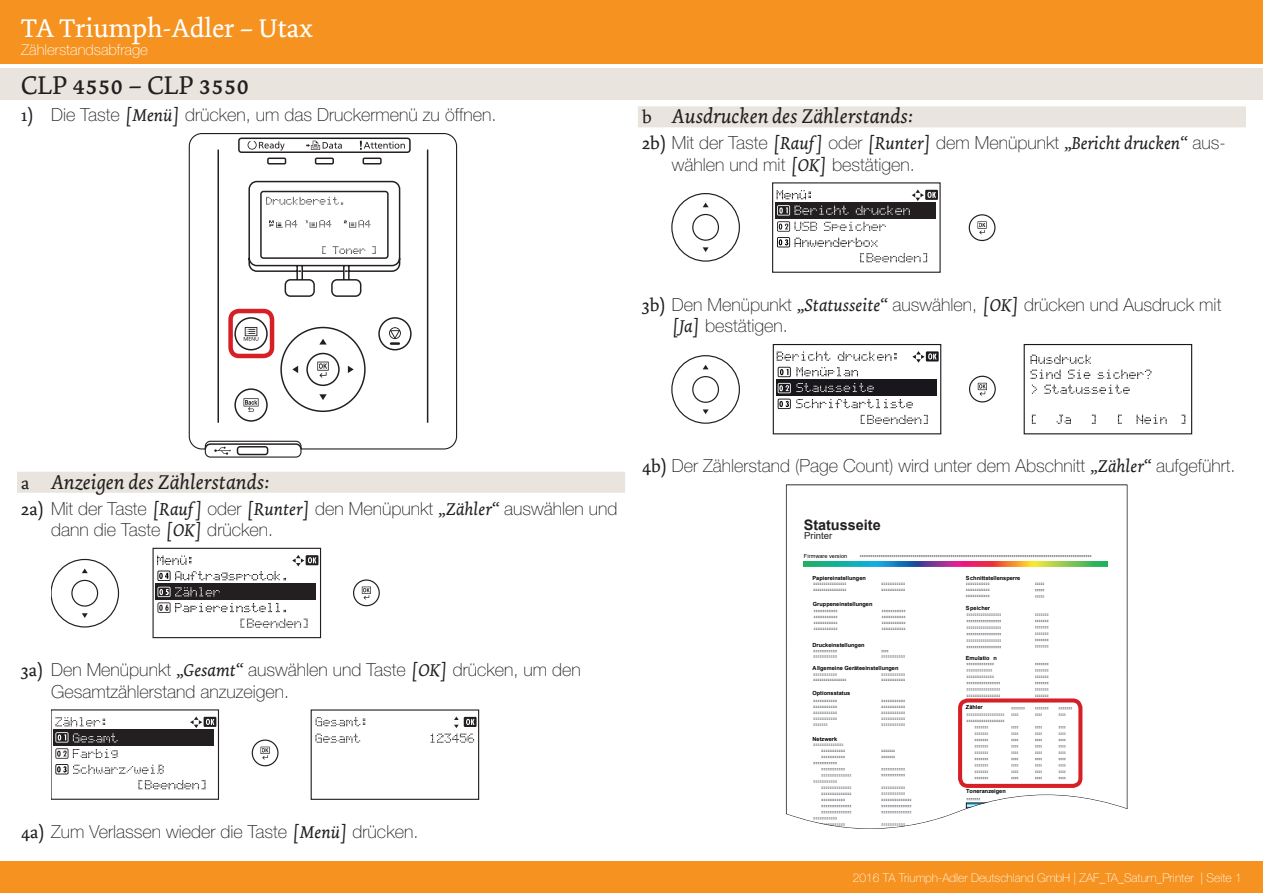
<style>
.page{position:relative;width:1263px;height:893px;background:#fff}
.page>*{position:absolute;margin:0;border:0;box-sizing:border-box;transform-origin:0 0}
.t1{font:27px "Dolly";color:#fff}
.Kapitelüberschrift{font:27px "Dolly Small Caps";color:#231f20}
.t2{font:italic 21px "Dolly";color:#231f20}
.Ebene_1_-_Text{font:100 18px/21.6px "TA Helvetica Neue";color:#231f20}
.t3{font:100 15px "TA Helvetica Neue";color:#fff}
.t4{font:700 14.4px "Arial";color:#231f20}
.t5{font:100 12px "TA Helvetica Neue";color:#fff}
.t6{font:9.6px "Arial";color:#231f20}
.t7{font:700 5.55px "Arial";color:#000}
.t8{font:5.55px "Arial";color:#000}
.s1{font-family:"Dolly";font-weight:400}
.s2{font-family:"Dolly";font-weight:400;font-style:italic}
.s3{font-style:normal;font-size:18px}
</style>
<div class="page">
<div style="left:0;top:0;width:1263px;height:64px;background:#f6921f"></div>
<div style="left:0;top:861px;width:1263px;height:32px;background:#f6921f"></div>
<div style="left:17px;top:472px;width:608px;height:21px;background:#e9e5de"></div>
<div style="left:189px;top:133px;width:268px;height:316px;border:1px solid #231f20;border-radius:13px"></div>
<svg style="left:217px;top:149px;width:212px;height:274px"></svg>
<svg style="left:348px;top:366px;width:6px;height:7px"></svg>
<svg style="left:319px;top:394px;width:8px;height:6px"></svg>
<svg style="left:292px;top:366px;width:6px;height:7px"></svg>
<div style="left:205px;top:441px;width:97px;height:17px;border:1px solid #231f20;border-radius:5px"></div>
<svg style="left:204px;top:443px;width:98px;height:13px"></svg>
<div style="left:238px;top:138px;width:173px;height:15px;border:1px solid #231f20;border-radius:3px"></div>
<svg style="left:248px;top:141px;width:37px;height:9px"></svg>
<svg style="left:306px;top:141px;width:36px;height:9px"></svg>
<svg style="left:360px;top:141px;width:45px;height:9px"></svg>
<svg style="left:317px;top:362px;width:12px;height:16px"></svg>
<svg style="left:244px;top:398px;width:15px;height:14px"></svg>
<svg style="left:244px;top:157px;width:168px;height:194px"></svg>
<div style="left:228px;top:309px;width:46px;height:49px;border:4px solid #d62026;border-radius:9px"></div>
<div style="left:153px;top:548px;width:168px;height:90px;border:1px solid #231f20"></div>
<div style="left:156px;top:583px;width:160px;height:17px;background:#231f20"></div>
<svg style="left:292px;top:555px;width:26px;height:11px"></svg>
<svg style="left:240px;top:619px;width:68px;height:9px"></svg>
<svg style="left:157px;top:556px;width:34px;height:9px"></svg>
<svg style="left:157px;top:571px;width:129px;height:10px"></svg>
<svg style="left:157px;top:587px;width:129px;height:26px"></svg>
<div style="left:353px;top:579px;width:27px;height:27px;border:1px solid #231f20;border-radius:50%"></div>
<svg style="left:362px;top:587px;width:9px;height:13px"></svg>
<svg style="left:51px;top:558px;width:69px;height:70px"></svg>
<div style="left:51px;top:709px;width:168px;height:91px;border:1px solid #231f20"></div>
<div style="left:54px;top:730px;width:160px;height:16px;background:#231f20"></div>
<svg style="left:190px;top:716px;width:26px;height:12px"></svg>
<svg style="left:138px;top:780px;width:68px;height:9px"></svg>
<svg style="left:55px;top:717px;width:50px;height:9px"></svg>
<svg style="left:55px;top:732px;width:109px;height:42px"></svg>
<div style="left:311px;top:709px;width:168px;height:91px;border:1px solid #231f20"></div>
<svg style="left:454px;top:717px;width:22px;height:11px"></svg>
<svg style="left:315px;top:734px;width:159px;height:9px"></svg>
<svg style="left:316px;top:717px;width:49px;height:9px"></svg>
<div style="left:252px;top:739px;width:27px;height:27px;border:1px solid #231f20;border-radius:50%"></div>
<svg style="left:260px;top:747px;width:10px;height:13px"></svg>
<div style="left:638px;top:106px;width:608px;height:21px;background:#e9e5de"></div>
<div style="left:772px;top:182px;width:169px;height:91px;border:1px solid #231f20"></div>
<svg style="left:860px;top:253px;width:67px;height:9px"></svg>
<svg style="left:776px;top:189px;width:162px;height:58px"></svg>
<svg style="left:672px;top:193px;width:68px;height:69px"></svg>
<div style="left:969px;top:214px;width:26px;height:27px;border:1px solid #231f20;border-radius:50%"></div>
<svg style="left:977px;top:221px;width:10px;height:13px"></svg>
<div style="left:773px;top:344px;width:168px;height:90px;border:1px solid #1a171c"></div>
<div style="left:776px;top:379px;width:160px;height:17px;background:#1a171c"></div>
<svg style="left:912px;top:351px;width:27px;height:12px"></svg>
<svg style="left:861px;top:415px;width:67px;height:9px"></svg>
<svg style="left:777px;top:352px;width:120px;height:9px"></svg>
<svg style="left:778px;top:367px;width:80px;height:10px"></svg>
<svg style="left:778px;top:383px;width:96px;height:10px"></svg>
<svg style="left:778px;top:399px;width:135px;height:10px"></svg>
<div style="left:1024px;top:344px;width:168px;height:90px;border:1px solid #1a171c"></div>
<svg style="left:1030px;top:355px;width:155px;height:69px"></svg>
<svg style="left:672px;top:355px;width:68px;height:69px"></svg>
<div style="left:969px;top:376px;width:27px;height:26px;border:1px solid #231f20;border-radius:50%"></div>
<svg style="left:978px;top:383px;width:9px;height:13px"></svg>
<svg style="left:786px;top:485px;width:341px;height:344px"></svg>
<div style="left:958px;top:698px;width:124px;height:90px;border:4px solid #d62026;border-radius:8px"></div>
<div style="left:0;top:68px;width:1263px;height:32px;background:#e9e5de"></div>
<h1 class="t1" style="left:21px;top:12px;width:293px">TA Triumph-Adler – Utax</h1>
<p class="t3" style="left:21px;top:41px;width:128px">Zählerstandsabfrage</p>
<p class="Kapitelüberschrift" style="left:21px;top:69px;width:230px">CLP 4550 – CLP 3550</p>
<p class="Ebene_1_-_Text" style="left:21px;top:104px;width:477px"><span class="s1">1)</span> Die Taste <span class="s2">[Menü]</span> drücken, um das Druckermenü zu öffnen.</p>
<p class="t2" style="left:642px;top:104px;width:272px"><span class="s3">b</span> Ausdrucken des Zählerstands:</p>
<p class="Ebene_1_-_Text" style="left:672px;top:132px;width:555px;text-indent:-30px"><span class="s1">2b)</span> Mit der Taste <span class="s2">[Rauf]</span> oder <span class="s2">[Runter]</span> dem Menüpunkt <span class="s2">„Bericht drucken“</span> aus&shy;wählen und mit <span class="s2">[OK]</span> bestätigen.</p>
<p class="Ebene_1_-_Text" style="left:672px;top:294px;width:551px;text-indent:-30px"><span class="s1">3b)</span> Den Menüpunkt <span class="s2">„Statusseite“</span> auswählen, <span class="s2">[OK]</span> drücken und Ausdruck mit <span class="s2">[Ja]</span> bestätigen.</p>
<p class="t2" style="left:21px;top:469px;width:249px"><span class="s3">a</span> Anzeigen des Zählerstands:</p>
<p class="Ebene_1_-_Text" style="left:51px;top:497px;width:568px;text-indent:-30px"><span class="s1">2a)</span> Mit der Taste <span class="s2">[Rauf]</span> oder <span class="s2">[Runter]</span> den Menüpunkt <span class="s2">„Zähler“</span> auswählen und dann die Taste <span class="s2">[OK]</span> drücken.</p>
<p class="Ebene_1_-_Text" style="left:51px;top:659px;width:531px;text-indent:-30px"><span class="s1">3a)</span> Den Menüpunkt <span class="s2">„Gesamt“</span> auswählen und Taste <span class="s2">[OK]</span> drücken, um den<br>Gesamtzählerstand anzuzeigen.</p>
<p class="Ebene_1_-_Text" style="left:21px;top:821px;width:399px"><span class="s1">4a)</span> Zum Verlassen wieder die Taste <span class="s2">[Menü]</span> drücken.</p>
<p class="Ebene_1_-_Text" style="left:642px;top:455px;width:595px"><span class="s1">4b)</span> Der Zählerstand (Page Count) wird unter dem Abschnitt <span class="s2">„Zähler“</span> aufgeführt.</p>
<p class="t4" style="left:804px;top:514px;width:79px">Statusseite</p>
<p class="t6" style="left:804px;top:529px;width:30px">Printer</p>
<p class="t8" style="left:804px;top:552px;width:45px">Firmware version</p>
<p class="t7" style="left:812px;top:574px;width:55px">Papiereinstellungen</p>
<p class="t7" style="left:966px;top:574px;width:56px">Schnittstellensperre</p>
<p class="t7" style="left:813px;top:600px;width:61px">Gruppeneinstellungen</p>
<p class="t7" style="left:812px;top:641px;width:54px">Druckeinstellungen</p>
<p class="t7" style="left:812px;top:664px;width:87px">Allgemeine Geräteeinstellungen</p>
<p class="t7" style="left:812px;top:689px;width:39px">Optionsstatus</p>
<p class="t7" style="left:812px;top:735px;width:26px">Netzwerk</p>
<p class="t7" style="left:966px;top:604px;width:26px">Speicher</p>
<p class="t7" style="left:966px;top:654px;width:32px">Emulatio n</p>
<p class="t7" style="left:966px;top:703px;width:18px">Zähler</p>
<p class="t7" style="left:966px;top:787px;width:41px">Toneranzeigen</p>
<p class="t5" style="left:853px;top:871px;width:390px">2016 TA Triumph-Adler Deutschland GmbH | ZAF_TA_Saturn_Printer | Seite 1</p>
</div>
